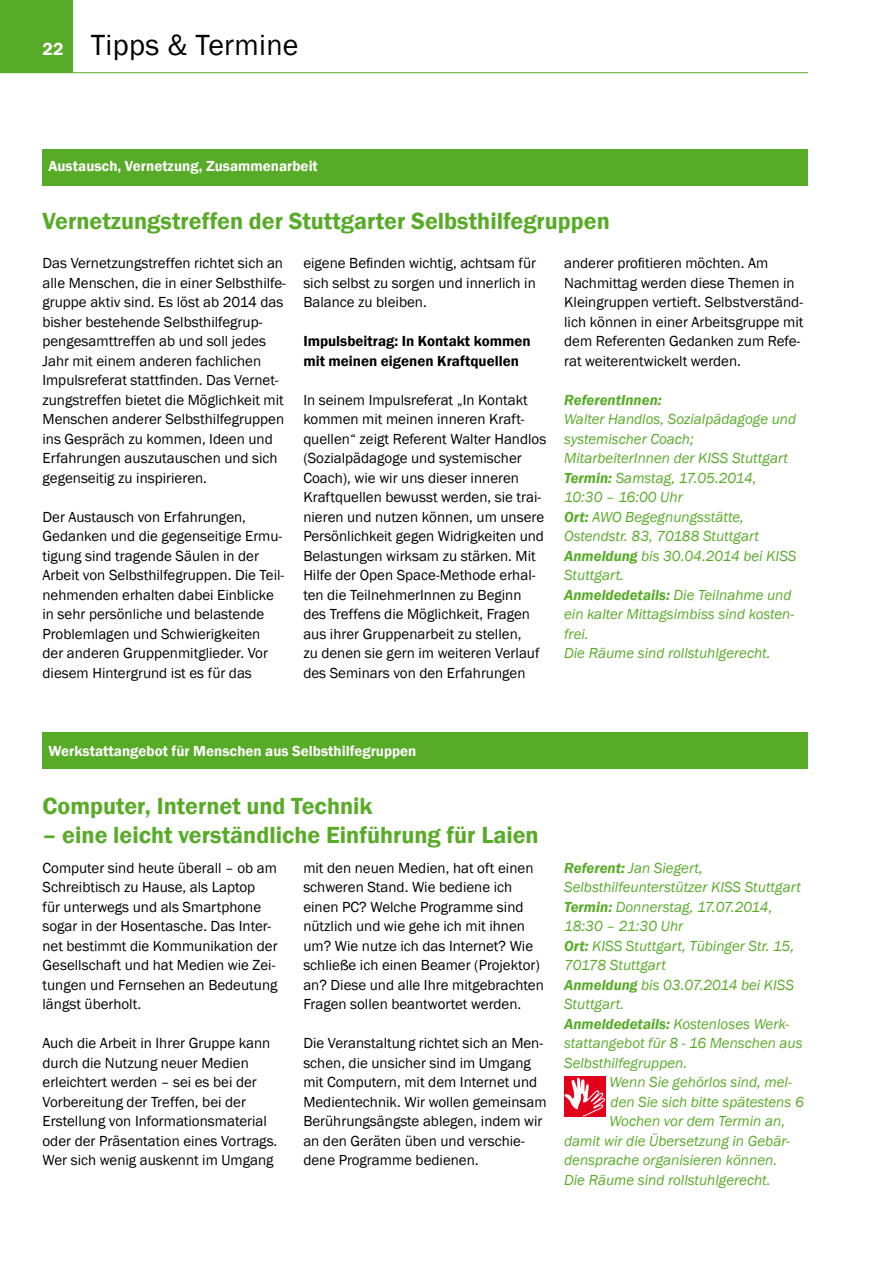
<style>
.page{position:relative;width:893px;height:1263px;background:#fff}
.page>*{position:absolute;margin:0;border:0;box-sizing:border-box;transform-origin:0 0}
.t1{font:30px "Franklin Gothic";letter-spacing:.01em;color:#000}
.t2{font:600 24px "Franklin Gothic";color:#57ab27}
.t3{font:15px/19.5px "Franklin Gothic";color:#000}
.t4{font:italic 15px/19.5px "Franklin Gothic";color:#57ab27}
.t5{font:600 15px "Franklin Gothic";color:#fff}
.t6{font:600 15px/19.5px "Franklin Gothic";color:#000}
.t7{font:italic 600 15px "Franklin Gothic";color:#57ab27}
.s1{font-weight:600;font-size:18px;color:#fff}
.s2{font-weight:600}
</style>
<div class="page">
<div style="left:0;top:0;width:73px;height:73px;background:#57ab27"></div>
<hr style="left:0;top:72px;width:808px;height:1px;background:#57ab27">
<div style="left:43px;top:149px;width:765px;height:37px;background:#57ab27"></div>
<div style="left:43px;top:732px;width:765px;height:37px;background:#57ab27"></div>
<div style="left:564px;top:1076px;width:41px;height:41px;background:#e2001a"></div>
<svg style="left:564px;top:1078px;width:41px;height:38px"></svg>
<h1 class="t1" style="left:43px;top:26px;width:258px"><span class="s1">22</span> Tipps &amp; Termine</h1>
<p class="t5" style="left:48px;top:156px;width:271px">Austausch, Vernetzung, Zusammenarbeit</p>
<h2 class="t2" style="left:43px;top:206px;width:569px">Vernetzungstreffen der Stuttgarter Selbsthilfegruppen</h2>
<p class="t3" style="left:43px;top:254px;width:245px">Das Vernetzungstreffen richtet sich an alle Menschen, die in einer Selbsthilfe&shy;gruppe aktiv sind. Es löst ab 2014 das bisher bestehende Selbsthilfegrup&shy;pengesamttreffen ab und soll jedes Jahr mit einem anderen fachlichen Impulsreferat stattfinden. Das Vernet&shy;zungstreffen bietet die Möglichkeit mit Menschen anderer Selbsthilfegruppen ins Gespräch zu kommen, Ideen und Erfahrungen auszutauschen und sich gegenseitig zu inspirieren.</p>
<p class="t3" style="left:43px;top:507px;width:243px">Der Austausch von Erfahrungen, Gedanken und die gegenseitige Ermu&shy;tigung sind tragende Säulen in der Arbeit von Selbsthilfegruppen. Die Teil&shy;nehmenden erhalten dabei Einblicke in sehr persönliche und belastende Problemlagen und Schwierigkeiten der anderen Gruppenmitglieder. Vor diesem Hintergrund ist es für das</p>
<p class="t3" style="left:303px;top:254px;width:234px;text-align:justify">eigene Befinden wichtig, achtsam für sich selbst zu sorgen und innerlich in Balance zu bleiben.</p>
<p class="t6" style="left:303px;top:332px;width:229px">Impulsbeitrag: In Kontakt kommen mit meinen eigenen Kraftquellen</p>
<p class="t3" style="left:303px;top:390px;width:245px">In seinem Impulsreferat „In Kontakt kommen mit meinen inneren Kraft&shy;quellen“ zeigt Referent Walter Handlos (Sozialpädagoge und systemischer Coach), wie wir uns dieser inneren Kraftquellen bewusst werden, sie trai&shy;nieren und nutzen können, um unsere Persönlichkeit gegen Widrigkeiten und Belastungen wirksam zu stärken. Mit Hilfe der Open Space-Methode erhal&shy;ten die TeilnehmerInnen zu Beginn des Treffens die Möglichkeit, Fragen aus ihrer Gruppenarbeit zu stellen,<br>zu denen sie gern im weiteren Verlauf des Seminars von den Erfahrungen</p>
<p class="t3" style="left:564px;top:254px;width:241px">anderer profitieren möchten. Am Nachmittag werden diese Themen in Kleingruppen vertieft. Selbstverständ&shy;lich können in einer Arbeitsgruppe mit dem Referenten Gedanken zum Refe&shy;rat weiterentwickelt werden.</p>
<p class="t7" style="left:564px;top:390px;width:99px">ReferentInnen:</p>
<p class="t4" style="left:564px;top:410px;width:234px">Walter Handlos, Sozialpädagoge und systemischer Coach;<br>MitarbeiterInnen der KISS Stuttgart<br><span class="s2">Termin:</span> Samstag, 17.05.2014,<br>10:30 – 16:00 Uhr<br><span class="s2">Ort:</span> AWO Begegnungsstätte,<br>Ostendstr. 83, 70188 Stuttgart<br><span class="s2">Anmeldung</span> bis 30.04.2014 bei KISS<br>Stuttgart.<br><span class="s2">Anmeldedetails:</span> Die Teilnahme und ein kalter Mittagsimbiss sind kosten&shy;frei.<br>Die Räume sind rollstuhlgerecht.</p>
<p class="t5" style="left:48px;top:741px;width:369px">Werkstattangebot für Menschen aus Selbsthilfegruppen</p>
<h2 class="t2" style="left:43px;top:791px;width:332px">Computer, Internet und Technik</h2>
<h2 class="t2" style="left:43px;top:820px;width:498px">– eine leicht verständliche Einführung für Laien</h2>
<p class="t3" style="left:43px;top:858px;width:237px">Computer sind heute überall – ob am<br>Schreibtisch zu Hause, als Laptop<br>für unterwegs und als Smartphone sogar in der Hosentasche. Das Inter&shy;net bestimmt die Kommunikation der<br>Gesellschaft und hat Medien wie Zei&shy;tungen und Fernsehen an Bedeutung längst überholt.</p>
<p class="t3" style="left:43px;top:1034px;width:236px">Auch die Arbeit in Ihrer Gruppe kann durch die Nutzung neuer Medien erleichtert werden – sei es bei der Vorbereitung der Treffen, bei der Erstellung von Informationsmaterial oder der Präsentation eines Vortrags.<br>Wer sich wenig auskennt im Umgang</p>
<p class="t3" style="left:303px;top:858px;width:242px">mit den neuen Medien, hat oft einen schweren Stand. Wie bediene ich einen PC? Welche Programme sind nützlich und wie gehe ich mit ihnen um? Wie nutze ich das Internet? Wie schließe ich einen Beamer (Projektor) an? Diese und alle Ihre mitgebrachten Fragen sollen beantwortet werden.</p>
<p class="t3" style="left:303px;top:1034px;width:245px">Die Veranstaltung richtet sich an Men&shy;schen, die unsicher sind im Umgang mit Computern, mit dem Internet und Medientechnik. Wir wollen gemeinsam Berührungsängste ablegen, indem wir an den Geräten üben und verschie&shy;dene Programme bedienen.</p>
<p class="t4" style="left:564px;top:858px;width:240px"><span class="s2">Referent:</span> Jan Siegert,<br>Selbsthilfeunterstützer KISS Stuttgart<br><span class="s2">Termin:</span> Donnerstag, 17.07.2014,<br>18:30 – 21:30 Uhr<br><span class="s2">Ort:</span> KISS Stuttgart, Tübinger Str. 15,<br>70178 Stuttgart<br><span class="s2">Anmeldung</span> bis 03.07.2014 bei KISS<br>Stuttgart.<br><span class="s2">Anmeldedetails:</span> Kostenloses Werk&shy;stattangebot für 8 - 16 Menschen aus<br>Selbsthilfegruppen.</p>
<p class="t4" style="left:609px;top:1073px;width:184px">Wenn Sie gehörlos sind, mel-</p>
<p class="t4" style="left:611px;top:1092px;width:195px">den Sie sich bitte spätestens 6</p>
<p class="t4" style="left:609px;top:1112px;width:177px">Wochen vor dem Termin an,</p>
<p class="t4" style="left:564px;top:1131px;width:227px">damit wir die Übersetzung in Gebär-</p>
<p class="t4" style="left:564px;top:1151px;width:214px">densprache organisieren können.</p>
<p class="t4" style="left:564px;top:1170px;width:208px">Die Räume sind rollstuhlgerecht.</p>
</div>
